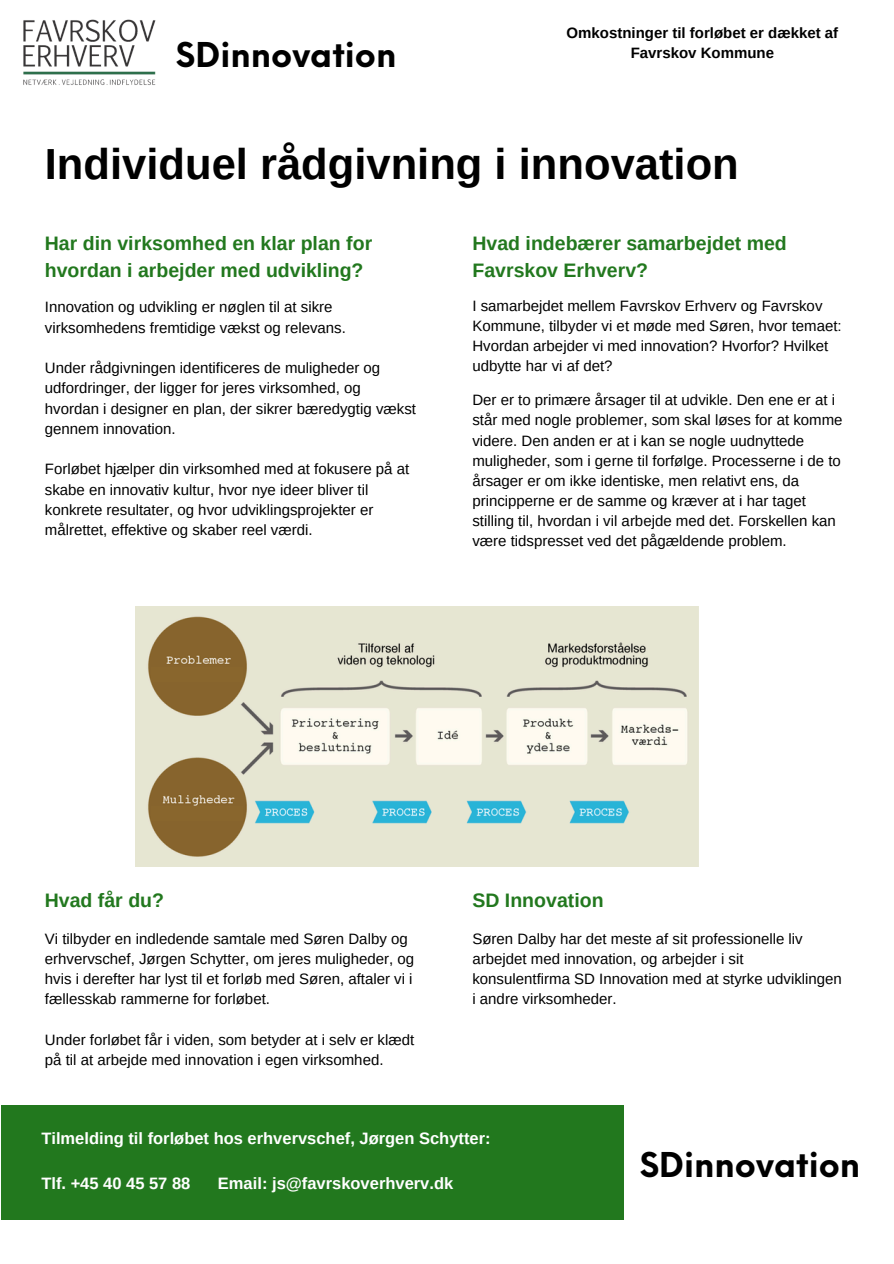
<style>
.page{position:relative;width:894px;height:1264px;background:#fff}
.page>*{position:absolute;margin:0;border:0;box-sizing:border-box;transform-origin:0 0}
.t1{font:700 43.5px "Arimo";color:#000}
.t2{font:700 33.45px "Neue Einstellung";color:#000}
.t3{font:700 19.5px/27px "Arimo";color:#22781e}
.t4{font:700 16.5px "Arimo";color:#fff}
.t5{font:15px/20.2px "Arimo";color:#000}
.t6{font:700 15px/20.2px "Arimo";color:#000;text-align:center}
</style>
<div class="page">
<img style="left:23px;top:19px;width:133px;height:66px">
<div style="left:1px;top:1104px;width:622px;height:115px;background:#22781e"></div>
<img style="left:135px;top:606px;width:563px;height:260px">
<div style="left:151px;top:667px;width:92px;height:14px;background:#89662d"></div>
<div style="left:151px;top:805px;width:92px;height:15px;background:#89662d"></div>
<h2 class="t2" style="left:176px;top:25px;width:222px">SDinnovation</h2>
<h4 class="t6" style="left:566px;top:22px;width:273px">Omkostninger til forløbet er dækket af<br>Favrskov Kommune</h4>
<p class="t1" style="left:45px;top:140px;width:695px">Individuel rådgivning i innovation</p>
<p class="t3" style="left:45px;top:230px;width:329px">Har din virksomhed en klar plan for hvordan i arbejder med udvikling?</p>
<h3 class="t3" style="left:472px;top:230px;width:316px">Hvad indebærer samarbejdet med<br>Favrskov Erhverv?</h3>
<h4 class="t5" style="left:45px;top:297px;width:302px">Innovation og udvikling er nøglen til at sikre virksomhedens fremtidige vækst og relevans.</h4>
<h1 class="t5" style="left:45px;top:358px;width:372px">Under rådgivningen identificeres de muligheder og udfordringer, der ligger for jeres virksomhed, og hvordan i designer en plan, der sikrer bæredygtig vækst gennem innovation.</h1>
<h3 class="t5" style="left:45px;top:459px;width:366px">Forløbet hjælper din virksomhed med at fokusere på at skabe en innovativ kultur, hvor nye ideer bliver til konkrete resultater, og hvor udviklingsprojekter er målrettet, effektive og skaber reel værdi.</h3>
<p class="t5" style="left:472px;top:295px;width:370px">I samarbejdet mellem Favrskov Erhverv og Favrskov Kommune, tilbyder vi et møde med Søren, hvor temaet:<br>Hvordan arbejder vi med innovation? Hvorfor? Hvilket udbytte har vi af det?</p>
<h3 class="t5" style="left:472px;top:390px;width:371px">Der er to primære årsager til at udvikle. Den ene er at i står med nogle problemer, som skal løses for at komme videre. Den anden er at i kan se nogle uudnyttede muligheder, som i gerne til forfølge. Processerne i de to årsager er om ikke identiske, men relativt ens, da principperne er de samme og kræver at i har taget stilling til, hvordan i vil arbejde med det. Forskellen kan være tidspresset ved det pågældende problem.</h3>
<p class="t3" style="left:45px;top:886px;width:121px">Hvad får du?</p>
<p class="t5" style="left:45px;top:928px;width:371px">Vi tilbyder en indledende samtale med Søren Dalby og erhvervschef, Jørgen Schytter, om jeres muligheder, og hvis i derefter har lyst til et forløb med Søren, aftaler vi i fællesskab rammerne for forløbet.</p>
<p class="t5" style="left:45px;top:1029px;width:371px">Under forløbet får i viden, som betyder at i selv er klædt på til at arbejde med innovation i egen virksomhed.</p>
<h3 class="t3" style="left:472px;top:886px;width:133px">SD Innovation</h3>
<p class="t5" style="left:472px;top:928px;width:371px">Søren Dalby har det meste af sit professionelle liv arbejdet med innovation, og arbejder i sit konsulentfirma SD Innovation med at styrke udviklingen i andre virksomheder.</p>
<p class="t4" style="left:41px;top:1129px;width:450px">Tilmelding til forløbet hos erhvervschef, Jørgen Schytter:</p>
<p class="t4" style="left:41px;top:1174px;width:150px">Tlf. +45 40 45 57 88</p>
<p class="t4" style="left:218px;top:1174px;width:237px">Email: js@favrskoverhverv.dk</p>
<h4 class="t2" style="left:639px;top:1134px;width:222px">SDinnovation</h4>
</div>
